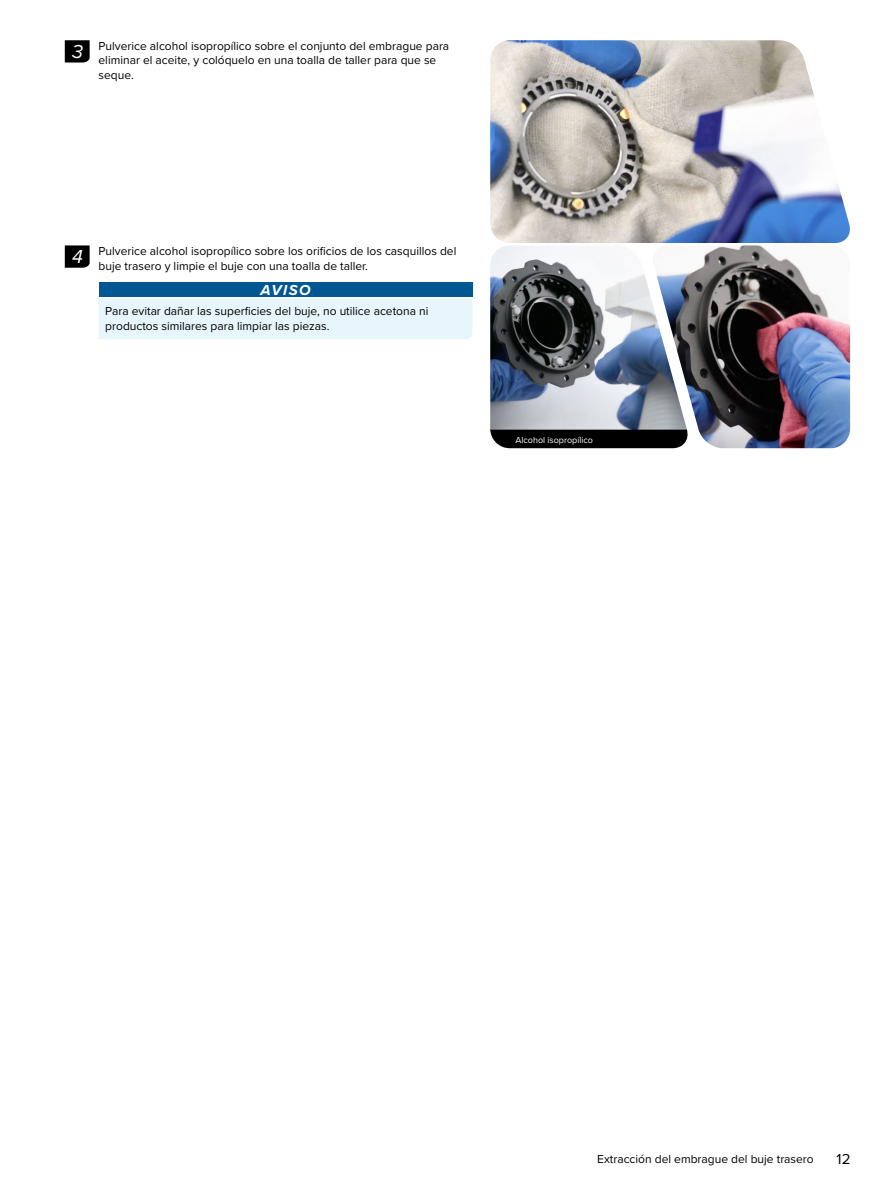
<style>
.page{position:relative;width:891px;height:1188px;background:#fff}
.page>*{position:absolute;margin:0;border:0;box-sizing:border-box;transform-origin:0 0}
.t1{font:italic 19.5px "Proxima Nova";color:#fff}
.Signal_Word_left_ind{font:italic 700 15px "Proxima Nova";letter-spacing:.1em;color:#fff}
.t2{font:15px "Proxima Nova";color:#000}
.Normal_Text_-_Right{font:12px/14.4px "Proxima Nova";color:#000}
.Signal_Word_Text_-_N{font:12px/14.4px "Proxima Nova";color:#000}
.t3{font:9px "Proxima Nova";color:#fff}
</style>
<div class="page">
<div style="left:99px;top:282px;width:373px;height:15px;background:#005792"></div>
<div style="left:99px;top:298px;width:373px;height:41px;background:#e7f6fd"></div>
<svg style="left:65px;top:40px;width:25px;height:23px"></svg>
<img style="left:490px;top:40px;width:360px;height:203px">
<svg style="left:65px;top:245px;width:25px;height:23px"></svg>
<div style="left:490px;top:430px;width:200px;height:18px;background:#000"></div>
<img style="left:490px;top:246px;width:161px;height:184px">
<img style="left:651px;top:245px;width:199px;height:203px">
<p class="t1" style="left:72px;top:37px;width:12px">3</p>
<p class="Normal_Text_-_Right" style="left:99px;top:38px;width:352px">Pulverice alcohol isopropílico sobre el conjunto del embrague para eliminar el aceite, y colóquelo en una toalla de taller para que se seque.</p>
<p class="t1" style="left:72px;top:242px;width:12px">4</p>
<p class="Normal_Text_-_Right" style="left:99px;top:243px;width:359px">Pulverice alcohol isopropílico sobre los orificios de los casquillos del buje trasero y limpie el buje con una toalla de taller.</p>
<p class="Signal_Word_left_ind" style="left:260px;top:279px;width:52px">AVISO</p>
<p class="Signal_Word_Text_-_N" style="left:105px;top:304px;width:325px">Para evitar dañar las superficies del buje, no utilice acetona ni productos similares para limpiar las piezas.</p>
<p class="t3" style="left:516px;top:433px;width:79px">Alcohol isopropílico</p>
<p class="Normal_Text_-_Right" style="left:597px;top:1151px;width:218px">Extracción del embrague del buje trasero</p>
<p class="t2" style="left:837px;top:1148px;width:15px">12</p>
</div>
